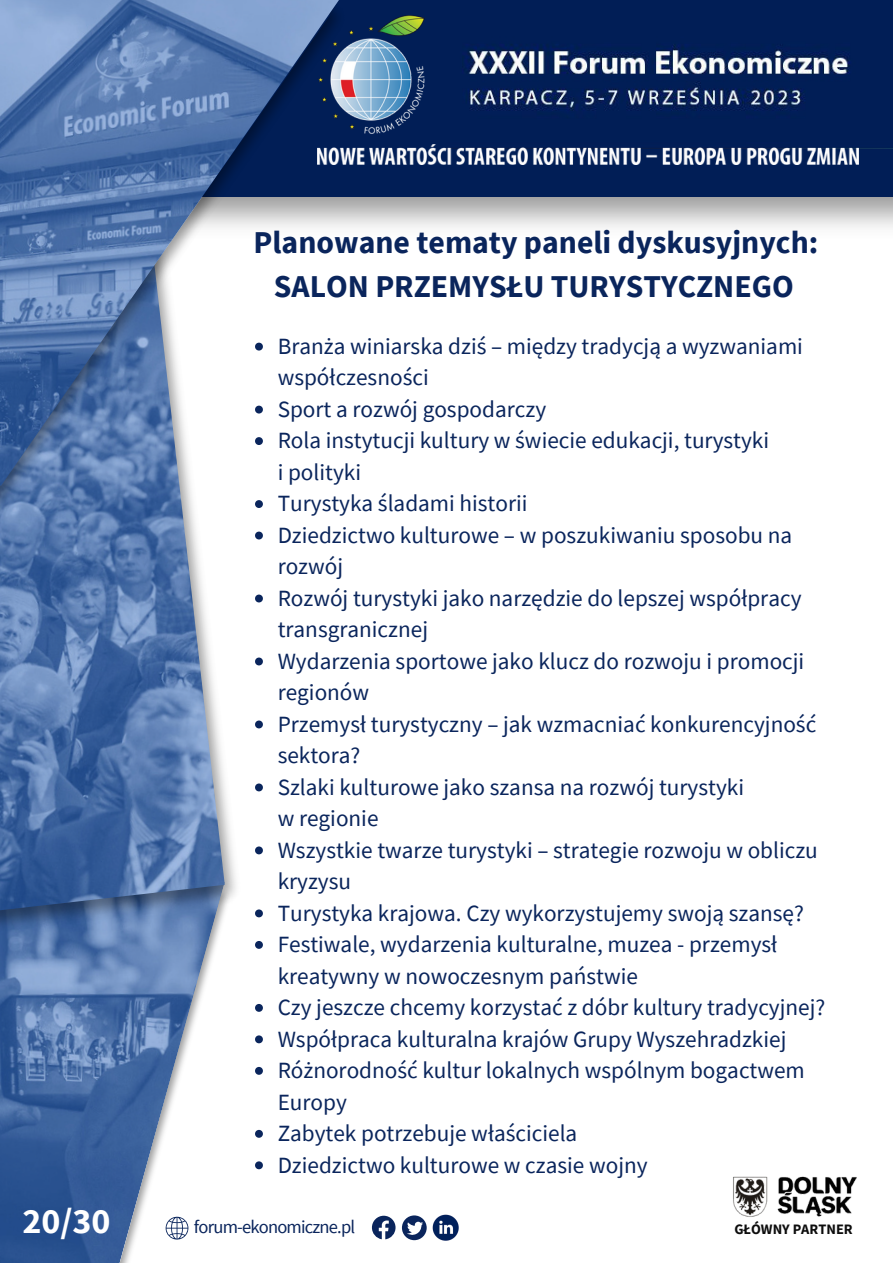
<style>
.page{position:relative;width:893px;height:1264px;background:#fff}
.page>*{position:absolute;margin:0;border:0;box-sizing:border-box;transform-origin:0 0}
.t1{font:700 36px "Source Sans Pro";color:#fff}
.t2{font:700 31.8px "Source Sans Pro";color:#0a255c}
.t3{font:23.25px/31.5px "Source Sans Pro";color:#0a255c}
.t4{font:18.45px "Source Sans Pro";letter-spacing:-.045em;color:#0a255c}
.t5{font:700 14.4px "Source Sans Pro";color:#0d0d0d}
</style>
<div class="page">
<div style="left:376px;top:148px;width:516px;height:49px;background:#011e56"></div>
<img style="left:0;top:957px;width:212px;height:305px">
<img style="left:225px;top:602px;width:36px;height:347px">
<img style="left:0;top:563px;width:225px;height:394px">
<img style="left:0;top:164px;width:376px;height:399px">
<img style="left:0;top:0;width:340px;height:486px">
<svg style="left:165px;top:1216px;width:24px;height:23px"></svg>
<svg style="left:372px;top:1215px;width:23px;height:24px"></svg>
<svg style="left:402px;top:1215px;width:24px;height:25px"></svg>
<img style="left:432px;top:1214px;width:27px;height:27px">
<img style="left:733px;top:1176px;width:124px;height:41px">
<svg style="left:255px;top:343px;width:8px;height:7px"></svg>
<svg style="left:255px;top:405px;width:8px;height:8px"></svg>
<svg style="left:255px;top:437px;width:8px;height:8px"></svg>
<svg style="left:255px;top:500px;width:8px;height:8px"></svg>
<svg style="left:255px;top:531px;width:8px;height:8px"></svg>
<svg style="left:255px;top:594px;width:8px;height:8px"></svg>
<svg style="left:255px;top:657px;width:8px;height:8px"></svg>
<svg style="left:255px;top:720px;width:8px;height:8px"></svg>
<svg style="left:255px;top:783px;width:8px;height:8px"></svg>
<svg style="left:255px;top:846px;width:8px;height:8px"></svg>
<svg style="left:255px;top:909px;width:8px;height:8px"></svg>
<svg style="left:255px;top:941px;width:8px;height:7px"></svg>
<svg style="left:255px;top:1004px;width:8px;height:7px"></svg>
<svg style="left:255px;top:1035px;width:8px;height:8px"></svg>
<svg style="left:255px;top:1066px;width:8px;height:8px"></svg>
<svg style="left:255px;top:1129px;width:8px;height:8px"></svg>
<svg style="left:255px;top:1161px;width:8px;height:8px"></svg>
<img style="left:465px;top:0;width:427px;height:148px">
<img style="left:267px;top:0;width:198px;height:154px">
<img style="left:318px;top:144px;width:540px;height:20px">
<p class="t1" style="left:22px;top:1196px;width:90px">20/30</p>
<p class="t2" style="left:253px;top:222px;width:566px">Planowane tematy paneli dyskusyjnych:</p>
<p class="t2" style="left:274px;top:266px;width:521px">SALON PRZEMYSŁU TURYSTYCZNEGO</p>
<p class="t3" style="left:278px;top:330px;width:526px">Branża winiarska dziś – między tradycją a wyzwaniami współczesności</p>
<p class="t3" style="left:278px;top:393px;width:270px">Sport a rozwój gospodarczy</p>
<p class="t3" style="left:278px;top:424px;width:493px">Rola instytucji kultury w świecie edukacji, turystyki i polityki</p>
<p class="t3" style="left:278px;top:487px;width:251px">Turystyka śladami historii</p>
<p class="t3" style="left:278px;top:519px;width:516px">Dziedzictwo kulturowe – w poszukiwaniu sposobu na rozwój</p>
<p class="t3" style="left:278px;top:582px;width:525px">Rozwój turystyki jako narzędzie do lepszej współpracy transgranicznej</p>
<p class="t3" style="left:278px;top:644px;width:528px">Wydarzenia sportowe jako klucz do rozwoju i promocji regionów</p>
<p class="t3" style="left:278px;top:707px;width:540px">Przemysł turystyczny – jak wzmacniać konkurencyjność sektora?</p>
<p class="t3" style="left:278px;top:770px;width:468px">Szlaki kulturowe jako szansa na rozwój turystyki w regionie</p>
<p class="t3" style="left:278px;top:833px;width:541px">Wszystkie twarze turystyki – strategie rozwoju w obliczu kryzysu</p>
<p class="t3" style="left:278px;top:896px;width:527px">Turystyka krajowa. Czy wykorzystujemy swoją szansę?</p>
<p class="t3" style="left:278px;top:928px;width:501px">Festiwale, wydarzenia kulturalne, muzea - przemysł kreatywny w nowoczesnym państwie</p>
<p class="t3" style="left:278px;top:991px;width:549px">Czy jeszcze chcemy korzystać z dóbr kultury tradycyjnej?</p>
<p class="t3" style="left:278px;top:1022px;width:510px">Współpraca kulturalna krajów Grupy Wyszehradzkiej</p>
<p class="t3" style="left:278px;top:1054px;width:528px">Różnorodność kultur lokalnych wspólnym bogactwem<br>Europy</p>
<p class="t3" style="left:278px;top:1117px;width:301px">Zabytek potrzebuje właściciela</p>
<p class="t3" style="left:278px;top:1148px;width:371px">Dziedzictwo kulturowe w czasie wojny</p>
<p class="t4" style="left:194px;top:1214px;width:163px">forum-ekonomiczne.pl</p>
<p class="t5" style="left:734px;top:1219px;width:120px">GŁÓWNY PARTNER</p>
</div>
